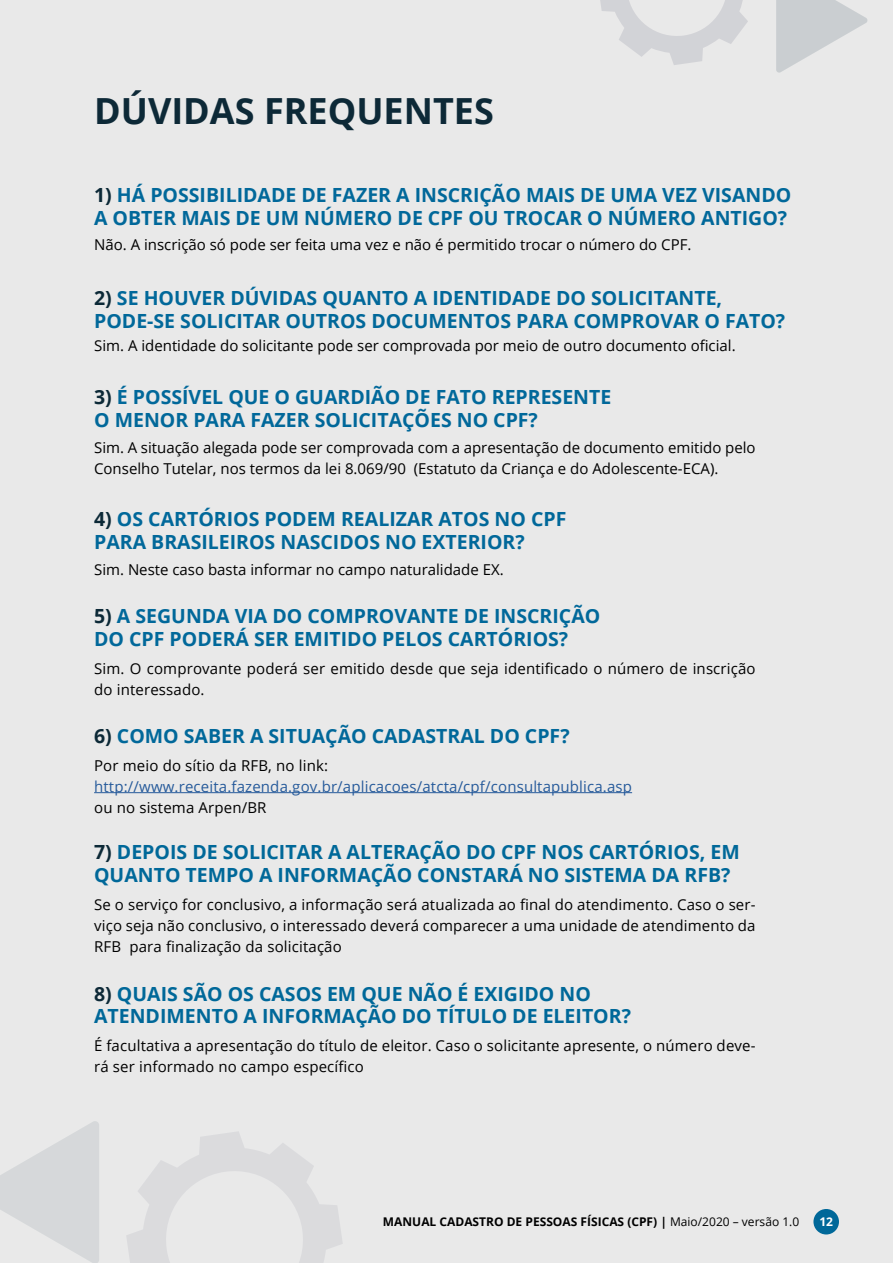
<style>
.page{position:relative;width:893px;height:1263px;background:#e9e9e9}
.page>*{position:absolute;margin:0;border:0;box-sizing:border-box;transform-origin:0 0}
.t1{font:700 36px "Open Sans";color:#0d2937}
.t2{font:700 19.5px/22.5px "Open Sans";color:#01689a}
.t3{font:700 19.5px/22.5px "Open Sans";color:#006899}
.t4{font:15px/21px "Open Sans";color:#000}
.t5{font:15px "Open Sans";letter-spacing:.01em;color:#275b9b}
.t6{font:700 12px "Open Sans";color:#000}
.t7{font:700 12px "Open Sans";color:#fff}
.s1{color:#0c2937}
.s2{color:#006899}
.s3{color:#0d2937}
.s4{font-weight:400}
</style>
<div class="page">
<div style="left:813px;top:1209px;width:26px;height:25px;background:#006899;border-radius:50%"></div>
<svg style="left:600px;top:0;width:148px;height:65px"></svg>
<svg style="left:776px;top:0;width:92px;height:73px"></svg>
<svg style="left:127px;top:1132px;width:216px;height:131px"></svg>
<svg style="left:0;top:1121px;width:99px;height:142px"></svg>
<hr style="left:94px;top:792px;width:538px;height:1px;background:#275b9b">
<h1 class="t1" style="left:94px;top:86px;width:401px">DÚVIDAS FREQUENTES</h1>
<h2 class="t2" style="left:94px;top:183px;width:699px"><span class="s1">1)</span> HÁ POSSIBILIDADE DE FAZER A INSCRIÇÃO MAIS DE UMA VEZ VISANDO<br>A OBTER MAIS DE UM NÚMERO DE CPF OU TROCAR O NÚMERO ANTIGO?</h2>
<p class="t4" style="left:94px;top:233px;width:599px">Não. A inscrição só pode ser feita uma vez e não é permitido trocar o número do CPF.</p>
<h2 class="t2" style="left:94px;top:286px;width:693px"><span class="s1">2)</span> SE HOUVER DÚVIDAS QUANTO A IDENTIDADE DO SOLICITANTE,<br>PODE-SE SOLICITAR OUTROS DOCUMENTOS PARA COMPROVAR O FATO<span class="s2">?</span></h2>
<p class="t4" style="left:94px;top:334px;width:643px">Sim. A identidade do solicitante pode ser comprovada por meio de outro documento oficial.</p>
<h2 class="t2" style="left:94px;top:385px;width:519px"><span class="s1">3)</span> É POSSÍVEL QUE O GUARDIÃO DE FATO REPRESENTE<br>O MENOR PARA FAZER SOLICITAÇÕES NO CPF?</h2>
<p class="t4" style="left:94px;top:436px;width:663px">Sim. A situação alegada pode ser comprovada com a apresentação de documento emitido pelo<br>Conselho Tutelar, nos termos da lei 8.069/90 (Estatuto da Criança e do Adolescente-ECA).</p>
<h2 class="t2" style="left:94px;top:507px;width:474px"><span class="s1">4)</span> OS CARTÓRIOS PODEM REALIZAR ATOS NO CPF<br>PARA BRASILEIROS NASCIDOS NO EXTERIOR?</h2>
<p class="t4" style="left:94px;top:559px;width:411px">Sim. Neste caso basta informar no campo naturalidade EX.</p>
<h2 class="t2" style="left:94px;top:604px;width:508px"><span class="s1">5)</span> A SEGUNDA VIA DO COMPROVANTE DE INSCRIÇÃO<br>DO CPF PODERÁ SER EMITIDO PELOS CARTÓRIOS?</h2>
<p class="t4" style="left:94px;top:657px;width:663px">Sim. O comprovante poderá ser emitido desde que seja identificado o número de inscrição do interessado.</p>
<h2 class="t2" style="left:94px;top:724px;width:477px"><span class="s1">6)</span> COMO SABER A SITUAÇÃO CADASTRAL DO CPF?</h2>
<p class="t4" style="left:94px;top:754px;width:235px">Por meio do sítio da RFB, no link:</p>
<p class="t5" style="left:94px;top:776px;width:539px">http://www.receita.fazenda.gov.br/aplicacoes/atcta/cpf/consultapublica.asp</p>
<p class="t4" style="left:94px;top:796px;width:174px">ou no sistema Arpen/BR</p>
<h2 class="t3" style="left:94px;top:840px;width:647px"><span class="s1">7)</span> DEPOIS DE SOLICITAR A ALTERAÇÃO DO CPF NOS CARTÓRIOS, EM<br>QUANTO TEMPO A INFORMAÇÃO CONSTARÁ NO SISTEMA DA RFB?</h2>
<p class="t4" style="left:94px;top:893px;width:663px;text-align:justify">Se o serviço for conclusivo, a informação será atualizada ao final do atendimento. Caso o ser&shy;viço seja não conclusivo, o interessado deverá comparecer a uma unidade de atendimento da RFB para finalização da solicitação</p>
<h2 class="t3" style="left:94px;top:982px;width:538px"><span class="s3">8)</span> QUAIS SÃO OS CASOS EM QUE NÃO É EXIGIDO NO<br>ATENDIMENTO A INFORMAÇÃO DO TÍTULO DE ELEITOR?</h2>
<p class="t4" style="left:94px;top:1035px;width:663px">É facultativa a apresentação do título de eleitor. Caso o solicitante apresente, o número deve&shy;rá ser informado no campo específico</p>
<p class="t6" style="left:383px;top:1213px;width:418px">MANUAL CADASTRO DE PESSOAS FÍSICAS (CPF) | <span class="s4">Maio/2020 – versão 1.0</span></p>
<p class="t7" style="left:819px;top:1213px;width:15px">12</p>
</div>
